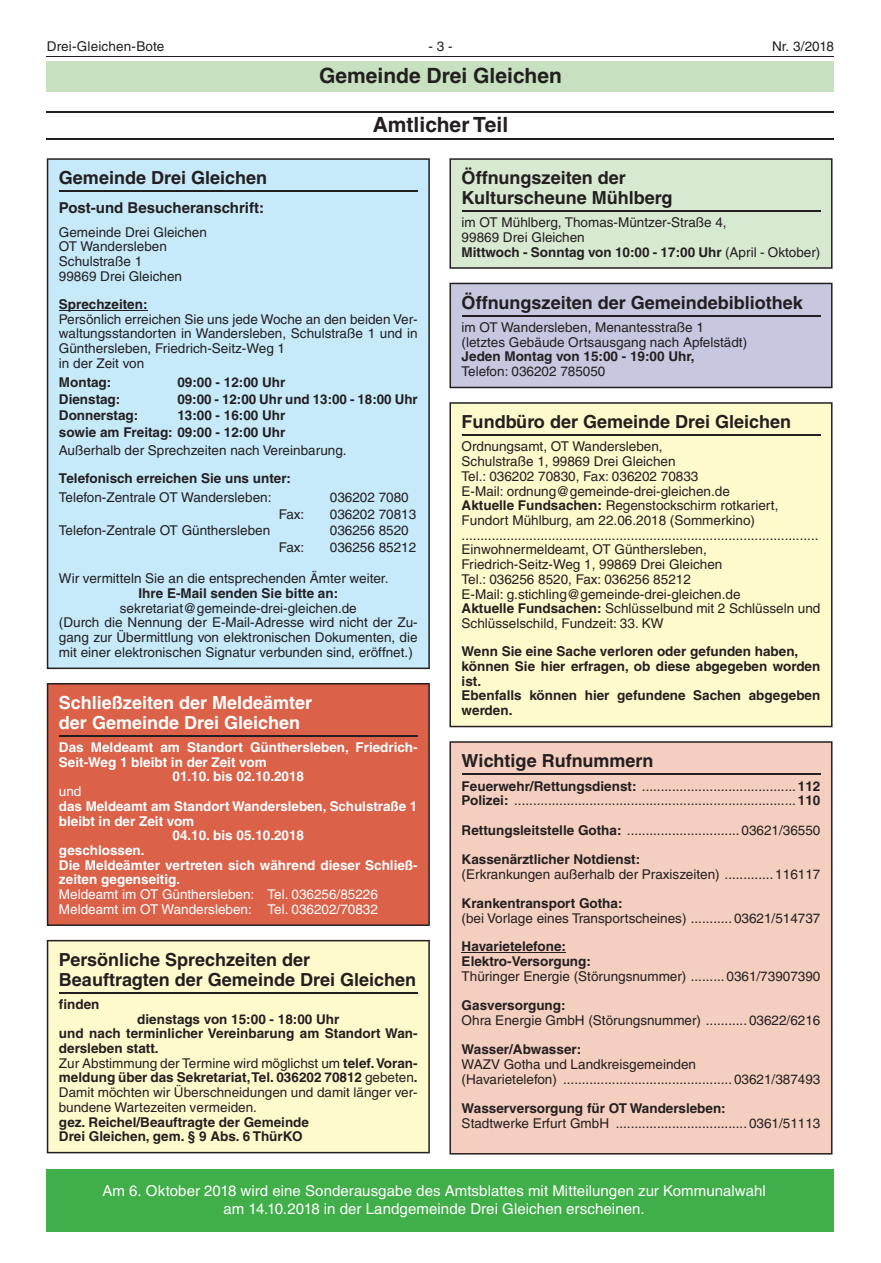
<style>
.page{position:relative;width:881px;height:1263px;background:#fff}
.page>*{position:absolute;margin:0;border:0;box-sizing:border-box;transform-origin:0 0}
.t1{font:700 21px "Helvetica LT";color:#231f20}
.t2{font:700 18px/19.6px "Helvetica LT";color:#231f20}
.t3{font:700 18px/19.6px "Helvetica LT";color:#fff}
.t4{font:15px/18px "Helvetica LT";letter-spacing:.005em;color:#fff;text-align:center}
.t5{font:700 15px "Helvetica LT";color:#231f20}
.t6{font:13.5px/14.7px "Helvetica LT";color:#231f20}
.t7{font:700 13.5px/14.7px "Helvetica LT";color:#231f20}
.t8{font:700 13.5px "Helvetica LT";color:#fff}
.t9{font:13.5px/14.7px "Helvetica LT";color:#fff}
.s1{font-weight:700}
.s2{font-weight:400}
</style>
<div class="page">
<hr style="left:47px;top:56px;width:786px;height:1px;background:#231f20">
<div style="left:47px;top:62px;width:786px;height:30px;background:#c7e0bf"></div>
<hr style="left:47px;top:111px;width:786px;height:1px;background:#231f20">
<hr style="left:47px;top:138px;width:786px;height:1px;background:#231f20">
<div style="left:47px;top:158px;width:382px;height:511px;background:#c6eafa"></div>
<div style="left:47px;top:683px;width:382px;height:243px;background:#db6149"></div>
<div style="left:47px;top:940px;width:382px;height:213px;background:#fffacc"></div>
<div style="left:449px;top:158px;width:383px;height:111px;background:#d8e9d2"></div>
<div style="left:449px;top:283px;width:383px;height:105px;background:#c7c7e0"></div>
<div style="left:449px;top:402px;width:383px;height:325px;background:#fffacc"></div>
<div style="left:449px;top:741px;width:383px;height:413px;background:#f4cfc0"></div>
<div style="left:47px;top:1169px;width:786px;height:62px;background:#40ae49"></div>
<p class="t6" style="left:47px;top:39px;width:119px">Drei-Gleichen-Bote</p>
<p class="t6" style="left:428px;top:39px;width:26px">- 3 -</p>
<p class="t6" style="left:771px;top:39px;width:63px">Nr. 3/2018</p>
<h1 class="t1" style="left:319px;top:63px;width:244px">Gemeinde Drei Gleichen</h1>
<h1 class="t1" style="left:372px;top:111px;width:137px">Amtlicher Teil</h1>
<h2 class="t2" style="left:59px;top:168px;width:209px">Gemeinde Drei Gleichen</h2>
<p class="t5" style="left:59px;top:199px;width:206px">Post-und Besucheranschrift:</p>
<p class="t6" style="left:59px;top:225px;width:149px">Gemeinde Drei Gleichen<br>OT Wandersleben<br>Schulstraße 1<br>99869 Drei Gleichen</p>
<p class="t7" style="left:59px;top:297px;width:90px">Sprechzeiten:</p>
<p class="t6" style="left:59px;top:312px;width:360px">Persönlich erreichen Sie uns jede Woche an den beiden Ver&shy;waltungsstandorten in Wandersleben, Schulstraße 1 und in Günthersleben, Friedrich-Seitz-Weg 1<br>in der Zeit von</p>
<p class="t7" style="left:59px;top:375px;width:54px">Montag:</p>
<p class="t7" style="left:177px;top:375px;width:110px">09:00 - 12:00 Uhr</p>
<p class="t7" style="left:59px;top:391px;width:63px">Dienstag:</p>
<p class="t7" style="left:177px;top:391px;width:242px">09:00 - 12:00 Uhr und 13:00 - 18:00 Uhr</p>
<p class="t7" style="left:59px;top:408px;width:81px">Donnerstag:</p>
<h2 class="t2" style="left:461px;top:168px;width:212px">Öffnungszeiten der<br>Kulturscheune Mühlberg</h2>
<p class="t6" style="left:461px;top:215px;width:360px">im OT Mühlberg, Thomas-Müntzer-Straße 4,<br>99869 Drei Gleichen<br><span class="s1">Mittwoch - Sonntag von 10:00 - 17:00 Uhr</span> (April - Oktober)</p>
<h2 class="t2" style="left:461px;top:292px;width:342px">Öffnungszeiten der Gemeindebibliothek</h2>
<p class="t6" style="left:461px;top:320px;width:287px">im OT Wandersleben, Menantesstraße 1 (letztes Gebäude Ortsausgang nach Apfelstädt)</p>
<p class="t7" style="left:461px;top:349px;width:234px">Jeden Montag von 15:00 - 19:00 Uhr,</p>
<p class="t6" style="left:461px;top:364px;width:145px">Telefon: 036202 785050</p>
<h2 class="t2" style="left:461px;top:412px;width:331px">Fundbüro der Gemeinde Drei Gleichen</h2>
<p class="t6" style="left:461px;top:439px;width:360px">Ordnungsamt, OT Wandersleben,<br>Schulstraße 1, 99869 Drei Gleichen<br>Tel.: 036202 70830, Fax: 036202 70833<br>E-Mail: ordnung@gemeinde-drei-gleichen.de<br><span class="s1">Aktuelle Fundsachen:</span> Regenstockschirm rotkariert, Fundort Mühlburg, am 22.06.2018 (Sommerkino) ...............................................................................................<br>Einwohnermeldeamt, OT Günthersleben, Friedrich-Seitz-Weg 1, 99869 Drei Gleichen<br>Tel.: 036256 8520, Fax: 036256 85212<br>E-Mail: g.stichling@gemeinde-drei-gleichen.de<br><span class="s1">Aktuelle Fundsachen:</span> Schlüsselbund mit 2 Schlüsseln und Schlüsselschild, Fundzeit: 33. KW</p>
<p class="t7" style="left:461px;top:644px;width:360px">Wenn Sie eine Sache verloren oder gefunden haben, können Sie hier erfragen, ob diese abgegeben worden ist.<br>Ebenfalls können hier gefundene Sachen abgegeben werden.</p>
<h2 class="t2" style="left:461px;top:751px;width:193px">Wichtige Rufnummern</h2>
<p class="t6" style="left:461px;top:778px;width:360px"><span class="s1">Feuerwehr/Rettungsdienst:</span> ......................................... <span class="s1">112<br>Polizei:</span> ........................................................................... <span class="s1">110</span></p>
<p class="t7" style="left:461px;top:815px;width:360px;line-height:29.4px">Rettungsleitstelle Gotha: <span class="s2">..............................03621/36550<br></span>Kassenärztlicher Notdienst:</p>
<p class="t6" style="left:461px;top:867px;width:360px">(Erkrankungen außerhalb der Praxiszeiten) ............. 116117</p>
<p class="t7" style="left:461px;top:896px;width:162px">Krankentransport Gotha:</p>
<p class="t6" style="left:461px;top:911px;width:360px">(bei Vorlage eines Transportscheines) ........... 03621/514737</p>
<p class="t7" style="left:461px;top:939px;width:131px">Havarietelefone:<br>Elektro-Versorgung:</p>
<p class="t6" style="left:461px;top:968px;width:360px">Thüringer Energie (Störungsnummer) ......... 0361/73907390</p>
<p class="t7" style="left:461px;top:998px;width:105px">Gasversorgung:</p>
<p class="t6" style="left:461px;top:1013px;width:360px">Ohra Energie GmbH (Störungsnummer) ...........03622/6216</p>
<p class="t7" style="left:461px;top:1042px;width:121px">Wasser/Abwasser:</p>
<p class="t6" style="left:461px;top:1057px;width:360px">WAZV Gotha und Landkreisgemeinden<br>(Havarietelefon) ............................................. 03621/387493</p>
<p class="t7" style="left:461px;top:1101px;width:265px">Wasserversorgung für OT Wandersleben:</p>
<p class="t6" style="left:461px;top:1116px;width:360px">Stadtwerke Erfurt GmbH ................................... 0361/51113</p>
<p class="t7" style="left:59px;top:407px;width:228px;line-height:16.4px;text-align:right">13:00 - 16:00 Uhr<br>sowie am Freitag: 09:00 - 12:00 Uhr</p>
<p class="t6" style="left:59px;top:443px;width:289px">Außerhalb der Sprechzeiten nach Vereinbarung.</p>
<p class="t7" style="left:59px;top:471px;width:233px">Telefonisch erreichen Sie uns unter:</p>
<p class="t6" style="left:59px;top:490px;width:214px">Telefon-Zentrale OT Wandersleben:</p>
<p class="t6" style="left:330px;top:490px;width:80px">036202 7080</p>
<p class="t6" style="left:278px;top:507px;width:27px">Fax:</p>
<p class="t6" style="left:330px;top:507px;width:88px">036202 70813</p>
<p class="t6" style="left:59px;top:523px;width:213px">Telefon-Zentrale OT Günthersleben</p>
<p class="t6" style="left:330px;top:523px;width:80px">036256 8520</p>
<p class="t6" style="left:278px;top:540px;width:27px">Fax:</p>
<p class="t6" style="left:330px;top:540px;width:88px">036256 85212</p>
<p class="t6" style="left:59px;top:571px;width:331px">Wir vermitteln Sie an die entsprechenden Ämter weiter.</p>
<p class="t7" style="left:138px;top:586px;width:201px">Ihre E-Mail senden Sie bitte an:</p>
<p class="t6" style="left:59px;top:601px;width:360px;text-align:center">sekretariat@gemeinde-drei-gleichen.de<br>(Durch die Nennung der E-Mail-Adresse wird nicht der Zu&shy;gang zur Übermittlung von elektronischen Dokumenten, die mit einer elektronischen Signatur verbunden sind, eröffnet.)</p>
<h2 class="t3" style="left:59px;top:693px;width:255px">Schließzeiten der Meldeämter der Gemeinde Drei Gleichen</h2>
<p class="t8" style="left:59px;top:739px;width:360px">Das Meldeamt am Standort Günthersleben, Friedrich-</p>
<p class="t8" style="left:59px;top:754px;width:209px">Seit-Weg 1 bleibt in der Zeit vom</p>
<p class="t8" style="left:172px;top:768px;width:133px">01.10. bis 02.10.2018</p>
<p class="t9" style="left:59px;top:784px;width:24px">und</p>
<p class="t8" style="left:59px;top:798px;width:360px">das Meldeamt am Standort Wandersleben, Schulstraße 1</p>
<p class="t8" style="left:59px;top:812px;width:137px">bleibt in der Zeit vom</p>
<p class="t8" style="left:172px;top:827px;width:133px">04.10. bis 05.10.2018</p>
<p class="t8" style="left:59px;top:842px;width:87px">geschlossen.</p>
<p class="t8" style="left:59px;top:857px;width:360px">Die Meldeämter vertreten sich während dieser Schließ-</p>
<p class="t8" style="left:59px;top:871px;width:123px">zeiten gegenseitig.</p>
<p class="t9" style="left:59px;top:887px;width:320px">Meldeamt im OT Günthersleben: Tel. 036256/85226<br>Meldeamt im OT Wandersleben: Tel. 036202/70832</p>
<h2 class="t2" style="left:59px;top:949px;width:358px">Persönliche Sprechzeiten der<br>Beauftragten der Gemeinde Drei Gleichen</h2>
<p class="t7" style="left:59px;top:996px;width:42px">finden</p>
<p class="t7" style="left:59px;top:1011px;width:360px;text-indent:78px">dienstags von 15:00 - 18:00 Uhr<br>und nach terminlicher Vereinbarung am Standort Wan&shy;dersleben statt.<br><span class="s2">Zur Abstimmung der Termine wird möglichst um</span> telef. Voran&shy;meldung über das Sekretariat, Tel. 036202 70812 <span class="s2">gebeten</span>.<br><span class="s2">Damit möchten wir Überschneidungen und damit länger ver&shy;bundene Wartezeiten vermeiden.</span></p>
<p class="t7" style="left:59px;top:1114px;width:251px">gez. Reichel/Beauftragte der Gemeinde<br>Drei Gleichen, gem. § 9 Abs. 6 ThürKO</p>
<p class="t4" style="left:102px;top:1182px;width:664px">Am 6. Oktober 2018 wird eine Sonderausgabe des Amtsblattes mit Mitteilungen zur Kommunalwahl am 14.10.2018 in der Landgemeinde Drei Gleichen erscheinen.</p>
</div>
